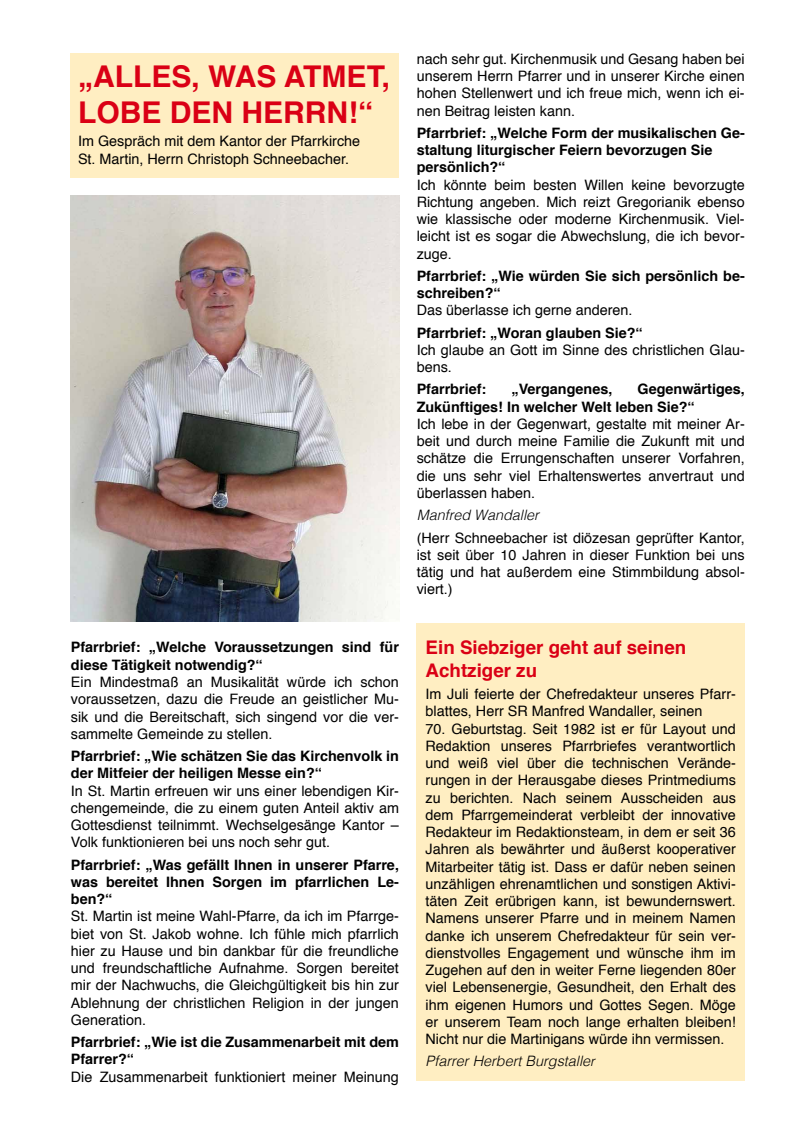
<style>
.page{position:relative;width:798px;height:1134px;background:#fff}
.page>*{position:absolute;margin:0;border:0;box-sizing:border-box;transform-origin:0 0}
.t1{font:700 30px/36px "Helvetica";color:#da0015}
.t2{font:700 18.75px/22.5px "Helvetica";color:#da0015}
.t3{font:14.38px/17.2px "Helvetica";color:#000;text-align:justify}
.t4{font:700 14.38px/17.2px "Helvetica";color:#000}
.t5{font:italic 300 14.38px "Helvetica";color:#000}
.s1{font-size:13.75px}
</style>
<div class="page">
<div style="left:416px;top:624px;width:328px;height:457px;background:#ffeec2"></div>
<div style="left:71px;top:53px;width:328px;height:124px;background:#ffeec2"></div>
<img style="left:71px;top:195px;width:328px;height:426px">
<h1 class="t1" style="left:78px;top:59px;width:313px">„ALLES, WAS ATMET,<br>LOBE DEN HERRN!“</h1>
<p class="t3" style="left:78px;top:132px;width:283px;line-height:18px">Im Gespräch mit dem Kantor der Pfarrkirche<br>St. Martin, Herrn Christoph Schneebacher.</p>
<p class="t4" style="left:71px;top:639px;width:329px">Pfarrbrief: „Welche Voraussetzungen sind für diese Tätigkeit notwendig?“</p>
<p class="t3" style="left:71px;top:674px;width:329px">Ein Mindestmaß an Musikalität würde ich schon voraussetzen, dazu die Freude an geistlicher Mu&shy;sik und die Bereitschaft, sich singend vor die ver&shy;sammelte Gemeinde zu stellen.</p>
<p class="t4" style="left:71px;top:747px;width:329px">Pfarrbrief: „Wie schätzen Sie das Kirchenvolk in der Mitfeier der heiligen Messe ein?“</p>
<p class="t3" style="left:71px;top:782px;width:329px">In St. Martin erfreuen wir uns einer lebendigen Kir&shy;chengemeinde, die zu einem guten Anteil aktiv am Gottesdienst teilnimmt. Wechselgesänge Kantor – Volk funktionieren bei uns noch sehr gut.</p>
<p class="t4" style="left:71px;top:856px;width:329px;text-align:justify">Pfarrbrief: „Was gefällt Ihnen in unserer Pfarre, was bereitet Ihnen Sorgen im pfarrlichen Le&shy;ben?“</p>
<p class="t3" style="left:71px;top:908px;width:329px">St. Martin ist meine Wahl-Pfarre, da ich im Pfarrge&shy;biet von St. Jakob wohne. Ich fühle mich pfarrlich hier zu Hause und bin dankbar für die freundliche und freundschaftliche Aufnahme. Sorgen bereitet mir der Nachwuchs, die Gleichgültigkeit bis hin zur Ablehnung der christlichen Religion in der jungen Generation.</p>
<p class="t4" style="left:71px;top:1033px;width:329px">Pfarrbrief: „Wie ist die Zusammenarbeit mit dem<br>Pfarrer?“</p>
<p class="t3" style="left:71px;top:1068px;width:329px">Die Zusammenarbeit funktioniert meiner Meinung</p>
<p class="t3" style="left:416px;top:51px;width:329px">nach sehr gut. Kirchenmusik und Gesang haben bei unserem Herrn Pfarrer und in unserer Kirche einen hohen Stellenwert und ich freue mich, wenn ich ei&shy;nen Beitrag leisten kann.</p>
<p class="t4" style="left:416px;top:124px;width:329px">Pfarrbrief: „Welche Form der musikalischen Ge&shy;staltung liturgischer Feiern bevorzugen Sie persönlich?“</p>
<p class="t3" style="left:416px;top:176px;width:329px">Ich könnte beim besten Willen keine bevorzugte Richtung angeben. Mich reizt Gregorianik ebenso wie klassische oder moderne Kirchenmusik. Viel&shy;leicht ist es sogar die Abwechslung, die ich bevor&shy;zuge.</p>
<p class="t4" style="left:416px;top:267px;width:329px">Pfarrbrief: „Wie würden Sie sich persönlich be&shy;schreiben?“</p>
<p class="t3" style="left:416px;top:302px;width:217px">Das überlasse ich gerne anderen.</p>
<p class="t4" style="left:416px;top:324px;width:227px">Pfarrbrief: „Woran glauben Sie?“</p>
<p class="t3" style="left:416px;top:342px;width:329px">Ich glaube an Gott im Sinne des christlichen Glau&shy;bens.</p>
<p class="t4" style="left:416px;top:381px;width:71px">Pfarrbrief:</p>
<p class="t4" style="left:511px;top:381px;width:102px">„Vergangenes,</p>
<p class="t4" style="left:416px;top:381px;width:329px;text-indent:221px">Gegenwärtiges,<br>Zukünftiges! In welcher Welt leben Sie?“</p>
<p class="t3" style="left:416px;top:416px;width:329px">Ich lebe in der Gegenwart, gestalte mit meiner Ar&shy;beit und durch meine Familie die Zukunft mit und schätze die Errungenschaften unserer Vorfahren, die uns sehr viel Erhaltenswertes anvertraut und überlassen haben.</p>
<p class="t5" style="left:416px;top:503px;width:124px">Manfred Wandaller</p>
<p class="t3" style="left:416px;top:529px;width:329px">(Herr Schneebacher ist diözesan geprüfter Kantor, ist seit über 10 Jahren in dieser Funktion bei uns tätig und hat außerdem eine Stimmbildung absol&shy;viert.)</p>
<h2 class="t2" style="left:425px;top:637px;width:262px">Ein Siebziger geht auf seinen<br>Achtziger zu</h2>
<p class="t3" style="left:425px;top:686px;width:312px">Im Juli feierte der Chefredakteur unseres Pfarr&shy;blattes, Herr SR Manfred Wandaller, seinen</p>
<p class="t3" style="left:425px;top:720px;width:312px">70. Geburtstag. Seit 1982 ist er für Layout und Redaktion unseres Pfarrbriefes verantwortlich und weiß viel über die technischen Verände&shy;rungen in der Herausgabe dieses Printmediums zu berichten. Nach seinem Ausscheiden aus dem Pfarrgemeinderat verbleibt der innovative Redakteur im Redaktionsteam, in dem er seit 36<br>Jahren als bewährter und äußerst kooperativer Mitarbeiter tätig ist. Dass er dafür neben seinen unzähligen ehrenamtlichen und sonstigen Aktivi&shy;täten Zeit erübrigen kann, ist bewundernswert.<br>Namens unserer Pfarre und in meinem Namen danke ich unserem Chefredakteur für sein ver&shy;dienstvolles Engagement und wünsche ihm im Zugehen auf den in weiter Ferne liegenden 80er viel Lebensenergie, Gesundheit, den Erhalt des ihm eigenen Humors und Gottes Segen. Möge er unserem Team noch lange erhalten bleiben!<br>Nicht nur die Martinigans würde ihn vermissen.</p>
<p class="t5" style="left:425px;top:1049px;width:171px">Pfarrer Herbert Burgstalle<span class="s1">r</span></p>
</div>
